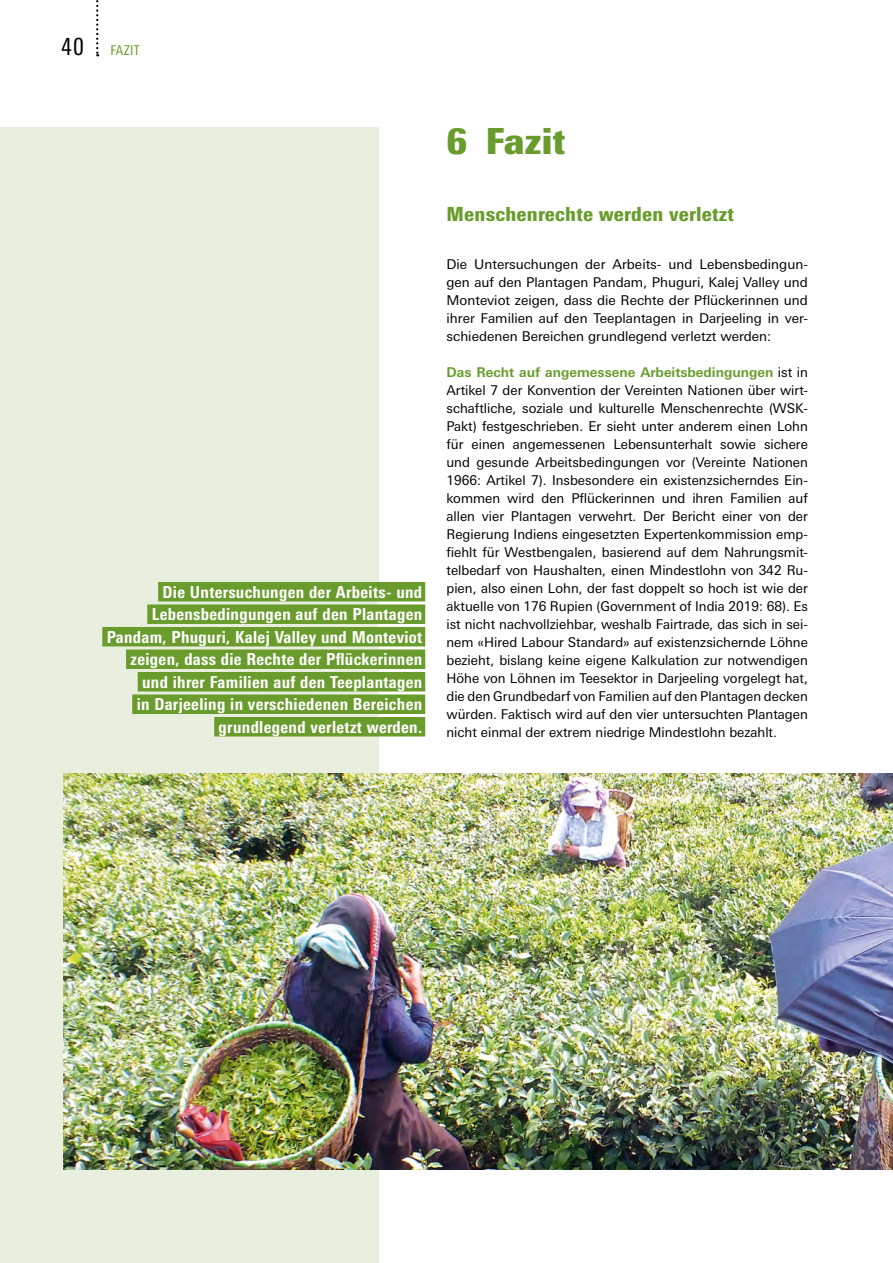
<style>
.page{position:relative;width:893px;height:1263px;background:#fff}
.page>*{position:absolute;margin:0;border:0;box-sizing:border-box;transform-origin:0 0}
.t1{font:900 condensed 36px "Linotype Univers";letter-spacing:.01em;color:#699c2d}
.t2{font:900 condensed 19.5px "Linotype Univers";letter-spacing:.01em;color:#699c2d}
.t3{font:800 condensed 16.5px/22.5px "Linotype Univers";letter-spacing:.02em;color:#fff;text-align:right}
.t4{font:13.5px/18px "Linotype Univers Basic";color:#000;text-align:justify}
.t5{font:condensed 13.5px "Linotype Univers";letter-spacing:.03em;color:#699c2d}
.s1{font-size:24px;color:#000}
.s2{font-weight:700;color:#699c2d}
</style>
<div class="page">
<svg style="left:96px;top:0;width:2px;height:56px"></svg>
<div style="left:0;top:128px;width:378px;height:1135px;background:#e9efdf"></div>
<img style="left:64px;top:773px;width:829px;height:396px">
<div style="left:158px;top:582px;width:267px;height:19px;background:#699c2d"></div>
<div style="left:147px;top:604px;width:278px;height:20px;background:#699c2d"></div>
<div style="left:102px;top:627px;width:323px;height:19px;background:#699c2d"></div>
<div style="left:126px;top:649px;width:299px;height:20px;background:#699c2d"></div>
<div style="left:138px;top:672px;width:287px;height:19px;background:#699c2d"></div>
<div style="left:132px;top:694px;width:293px;height:20px;background:#699c2d"></div>
<div style="left:214px;top:717px;width:211px;height:19px;background:#699c2d"></div>
<p class="t5" style="left:61px;top:43px;width:80px"><span class="s1">40</span> FAZIT</p>
<p class="t3" style="left:107px;top:580px;width:317px">Die Untersuchungen der Arbeits- und Lebensbedingungen auf den Plantagen Pandam, Phuguri, Kalej Valley und Monteviot zeigen, dass die Rechte der Pflückerinnen und ihrer Familien auf den Teeplantagen<br>in Darjeeling in verschiedenen Bereichen grundlegend verletzt werden.</p>
<h1 class="t1" style="left:446px;top:119px;width:120px">6 Fazit</h1>
<h2 class="t2" style="left:446px;top:202px;width:289px">Menschenrechte werden verletzt</h2>
<p class="t4" style="left:446px;top:255px;width:363px">Die Untersuchungen der Arbeits- und Lebensbedingun&shy;gen auf den Plantagen Pandam, Phuguri, Kalej Valley und Monteviot zeigen, dass die Rechte der Pflückerinnen und ihrer Familien auf den Teeplantagen in Darjeeling in ver&shy;schiedenen Bereichen grundlegend verletzt werden:</p>
<p class="t4" style="left:446px;top:363px;width:363px"><span class="s2">Das Recht auf angemessene Arbeitsbedingungen</span> ist in Artikel 7 der Konvention der Vereinten Nationen über wirt&shy;schaftliche, soziale und kulturelle Menschenrechte (WSK-Pakt) festgeschrieben. Er sieht unter anderem einen Lohn für einen angemessenen Lebensunterhalt sowie sichere und gesunde Arbeitsbedingungen vor (Vereinte Nationen 1966: Artikel 7). Insbesondere ein existenzsicherndes Ein&shy;kommen wird den Pflückerinnen und ihren Familien auf allen vier Plantagen verwehrt. Der Bericht einer von der Regierung Indiens eingesetzten Expertenkommission emp&shy;fiehlt für Westbengalen, basierend auf dem Nahrungsmit&shy;telbedarf von Haushalten, einen Mindestlohn von 342 Ru&shy;pien, also einen Lohn, der fast doppelt so hoch ist wie der aktuelle von 176 Rupien (Government of India 2019: 68). Es ist nicht nachvollziehbar, weshalb Fairtrade, das sich in sei&shy;nem «Hired Labour Standard» auf existenzsichernde Löhne bezieht, bislang keine eigene Kalkulation zur notwendigen Höhe von Löhnen im Teesektor in Darjeeling vorgelegt hat, die den Grundbedarf von Familien auf den Plantagen decken würden. Faktisch wird auf den vier untersuchten Plantagen nicht einmal der extrem niedrige Mindestlohn bezahlt.</p>
</div>
